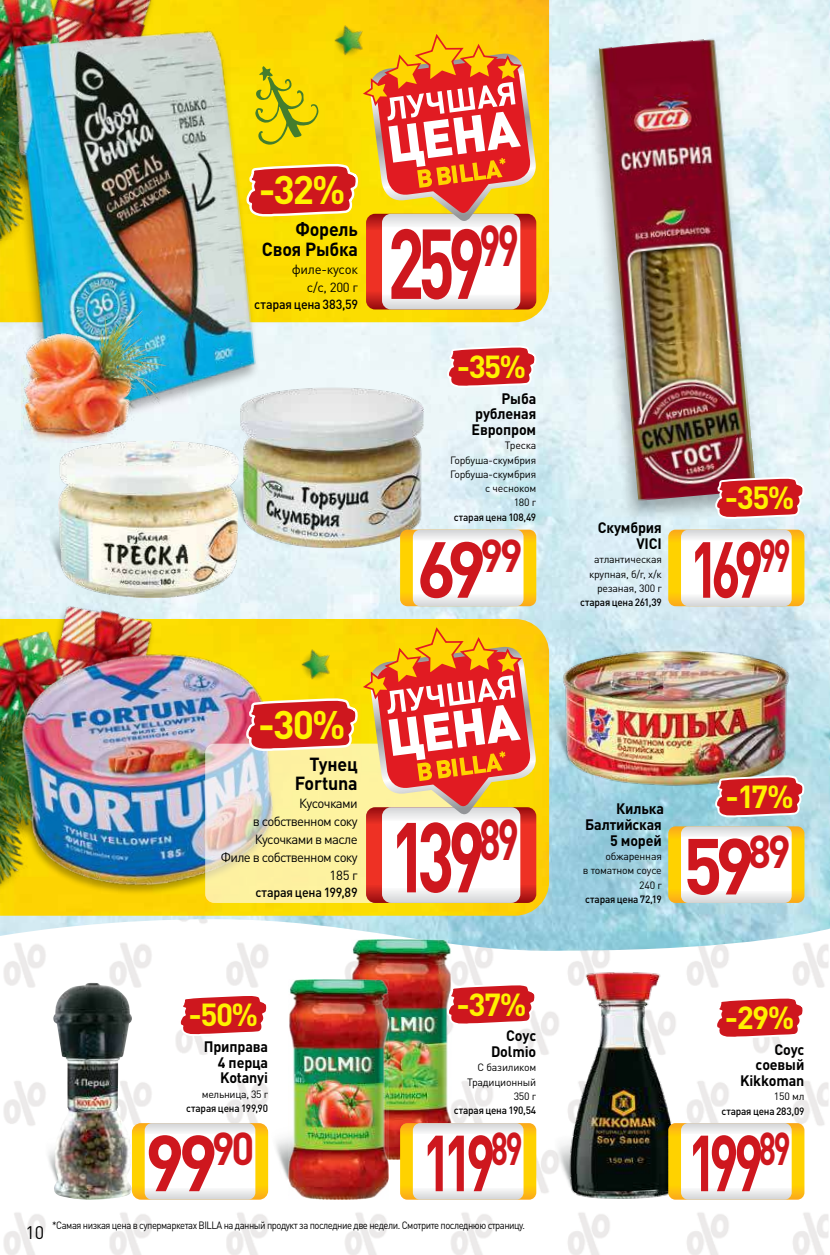
<style>
.page{position:relative;width:830px;height:1255px;background:#fff}
.page>*{position:absolute;margin:0;border:0;box-sizing:border-box;transform-origin:0 0}
.t1{font:700 97.5px "DIN Pro";letter-spacing:-.1em;color:#ce171e;scale:.7 1}
.t2{font:700 78px "DIN Pro";letter-spacing:-.13em;color:#ce171e;scale:.7 1}
.t3{font:700 78px "DIN Pro";letter-spacing:-.13em;color:#ce171e;scale:.93 1}
.t4{font:700 39.3px "DIN Pro";color:#fff200}
.t5{font:700 31.5px "DIN Pro";letter-spacing:-.05em;color:#fff200}
.t6{font:700 18.75px/19.6px "DIN Pro";letter-spacing:-.01em;color:#000;text-align:right;scale:.95 1}
.t7{font:18px "DIN Pro";color:#000}
.t8{font:700 15px/15.8px "DIN Pro";letter-spacing:-.01em;color:#000;text-align:right;scale:.95 1}
.t9{font:13.2px/17.9px "DIN Pro";letter-spacing:-.05em;color:#000;text-align:right}
.t10{font:500 13.2px "DIN Pro";letter-spacing:-.015em;color:#000;scale:.95 1}
.t11{font:13.2px/17.9px "DIN Pro";letter-spacing:-.02em;color:#000;text-align:right}
.t12{font:10.5px/14.2px "DIN Pro";letter-spacing:-.025em;color:#000;text-align:right}
.t13{font:10.5px "DIN Pro";letter-spacing:-.05em;color:#000;scale:.9 1}
.t14{font:500 10.5px "DIN Pro";letter-spacing:-.015em;color:#000;scale:.95 1}
</style>
<div class="page">
<svg style="left:4px;top:952px;width:825px;height:302px"></svg>
<img style="left:0;top:0;width:829px;height:952px">
<img style="left:0;top:619px;width:549px;height:296px">
<img style="left:26px;top:571px;width:152px;height:71px">
<img style="left:0;top:630px;width:82px;height:54px">
<img style="left:0;top:684px;width:14px;height:201px">
<img style="left:0;top:0;width:549px;height:322px">
<img style="left:306px;top:8px;width:86px;height:15px">
<img style="left:75px;top:0;width:106px;height:26px">
<img style="left:0;top:0;width:75px;height:39px">
<img style="left:0;top:39px;width:3px;height:202px">
<svg style="left:829px;top:0;width:1px;height:929px"></svg>
<img style="left:239px;top:391px;width:185px;height:138px">
<img style="left:14px;top:642px;width:164px;height:258px">
<img style="left:546px;top:695px;width:14px;height:71px">
<img style="left:560px;top:646px;width:231px;height:142px">
<img style="left:713px;top:662px;width:91px;height:158px">
<div style="left:582px;top:38px;width:182px;height:485px;background:#000;opacity:.3"></div>
<img style="left:598px;top:38px;width:157px;height:463px">
<img style="left:45px;top:516px;width:13px;height:56px">
<img style="left:58px;top:440px;width:181px;height:157px">
<svg style="left:245px;top:23px;width:291px;height:368px"></svg>
<div style="left:3px;top:31px;width:257px;height:403px;background:#000;opacity:.3"></div>
<img style="left:9px;top:26px;width:250px;height:395px">
<img style="left:24px;top:300px;width:144px;height:142px">
<img style="left:549px;top:1119px;width:16px;height:75px">
<img style="left:565px;top:967px;width:114px;height:232px">
<svg style="left:668px;top:826px;width:136px;height:216px"></svg>
<svg style="left:668px;top:1123px;width:136px;height:76px"></svg>
<img style="left:388px;top:1039px;width:63px;height:120px">
<svg style="left:400px;top:1123px;width:136px;height:76px"></svg>
<img style="left:268px;top:1119px;width:20px;height:64px">
<img style="left:288px;top:1039px;width:100px;height:160px">
<img style="left:41px;top:1131px;width:12px;height:59px">
<img style="left:53px;top:982px;width:79px;height:217px">
<img style="left:178px;top:529px;width:358px;height:510px">
<svg style="left:132px;top:1123px;width:136px;height:76px"></svg>
<svg style="left:668px;top:529px;width:136px;height:77px"></svg>
<img style="left:713px;top:364px;width:91px;height:158px">
<img style="left:825px;top:529px;width:4px;height:57px">
<img style="left:823px;top:257px;width:6px;height:56px">
<h3 class="t4" style="left:258px;top:163px;width:88px">-32%</h3>
<h3 class="t6" style="left:262px;top:219px;width:103px">Форель<br>Своя Рыбка</h3>
<p class="t11" style="left:291px;top:259px;width:68px">филе-кусок с/с, 200 г</p>
<p class="t10" style="left:254px;top:296px;width:111px">старая цена 383,59</p>
<h1 class="t1" style="left:387px;top:197px;width:190px">259<sup>99</sup></h1>
<h3 class="t5" style="left:456px;top:345px;width:71px">-35%</h3>
<h3 class="t8" style="left:471px;top:389px;width:70px;text-align:justify;text-indent:30px">Рыба рубленая Европром</h3>
<p class="t12" style="left:450px;top:438px;width:87px">Треска<br>Горбуша-скумбрия<br>Горбуша-скумбрия с чесноком<br>180 г</p>
<p class="t14" style="left:453px;top:509px;width:88px">старая цена 108,49</p>
<h2 class="t3" style="left:416px;top:516px;width:115px">69<sup>99</sup></h2>
<h3 class="t4" style="left:258px;top:697px;width:89px">-30%</h3>
<h3 class="t6" style="left:295px;top:753px;width:68px">Тунец<br>Fortuna</h3>
<p class="t9" style="left:221px;top:794px;width:138px">Кусочками<br>в собственном соку<br>Кусочками в масле<br>Филе в собственном соку<br>185 г</p>
<p class="t10" style="left:255px;top:883px;width:109px">старая цена 199,89</p>
<h1 class="t1" style="left:390px;top:790px;width:186px">139<sup>89</sup></h1>
<h3 class="t5" style="left:188px;top:993px;width:71px">-50%</h3>
<h3 class="t8" style="left:218px;top:1037px;width:54px;text-align:justify;text-indent:-14px">Приправа 4 перца Kotanyi</h3>
<p class="t12" style="left:202px;top:1086px;width:68px">мельница, 35 г</p>
<p class="t14" style="left:186px;top:1100px;width:88px">старая цена 199,90</p>
<h2 class="t3" style="left:145px;top:1109px;width:119px">99<sup>90</sup></h2>
<h3 class="t5" style="left:456px;top:982px;width:71px">-37%</h3>
<h3 class="t8" style="left:491px;top:1027px;width:49px">Соус<br>Dolmio</h3>
<p class="t12" style="left:467px;top:1059px;width:71px">С базиликом<br>Традиционный<br>350 г</p>
<p class="t14" style="left:453px;top:1103px;width:88px">старая цена 190,54</p>
<h2 class="t2" style="left:422px;top:1109px;width:145px">119<sup>89</sup></h2>
<h3 class="t7" style="left:26px;top:1220px;width:20px">10</h3>
<p class="t13" style="left:52px;top:1218px;width:526px">*Самая низкая цена в супермаркетах BILLA на данный продукт за последние две недели. Смотрите последнюю страницу.</p>
<h3 class="t8" style="left:597px;top:519px;width:69px">Скумбрия<br>VICI</h3>
<p class="t12" style="left:588px;top:552px;width:74px">атлантическая крупная, б/г, х/к резаная, 300 г</p>
<p class="t14" style="left:579px;top:595px;width:87px">старая цена 261,39</p>
<h3 class="t5" style="left:724px;top:476px;width:71px">-35%</h3>
<h2 class="t2" style="left:689px;top:516px;width:146px">169<sup>99</sup></h2>
<h3 class="t8" style="left:584px;top:800px;width:85px">Килька<br>Балтийская<br>5 морей</h3>
<p class="t12" style="left:582px;top:848px;width:80px">обжаренная<br>в томатном соусе<br>240 г</p>
<p class="t14" style="left:585px;top:892px;width:82px">старая цена 72,19</p>
<h3 class="t5" style="left:725px;top:774px;width:70px">-17%</h3>
<h2 class="t3" style="left:682px;top:813px;width:117px">59<sup>89</sup></h2>
<h3 class="t5" style="left:724px;top:996px;width:71px">-29%</h3>
<h3 class="t8" style="left:739px;top:1040px;width:69px">Соус соевый<br>Kikkoman</h3>
<p class="t12" style="left:773px;top:1088px;width:32px">150 мл</p>
<p class="t14" style="left:721px;top:1103px;width:89px">старая цена 283,09</p>
<h2 class="t2" style="left:687px;top:1109px;width:149px">199<sup>89</sup></h2>
</div>
